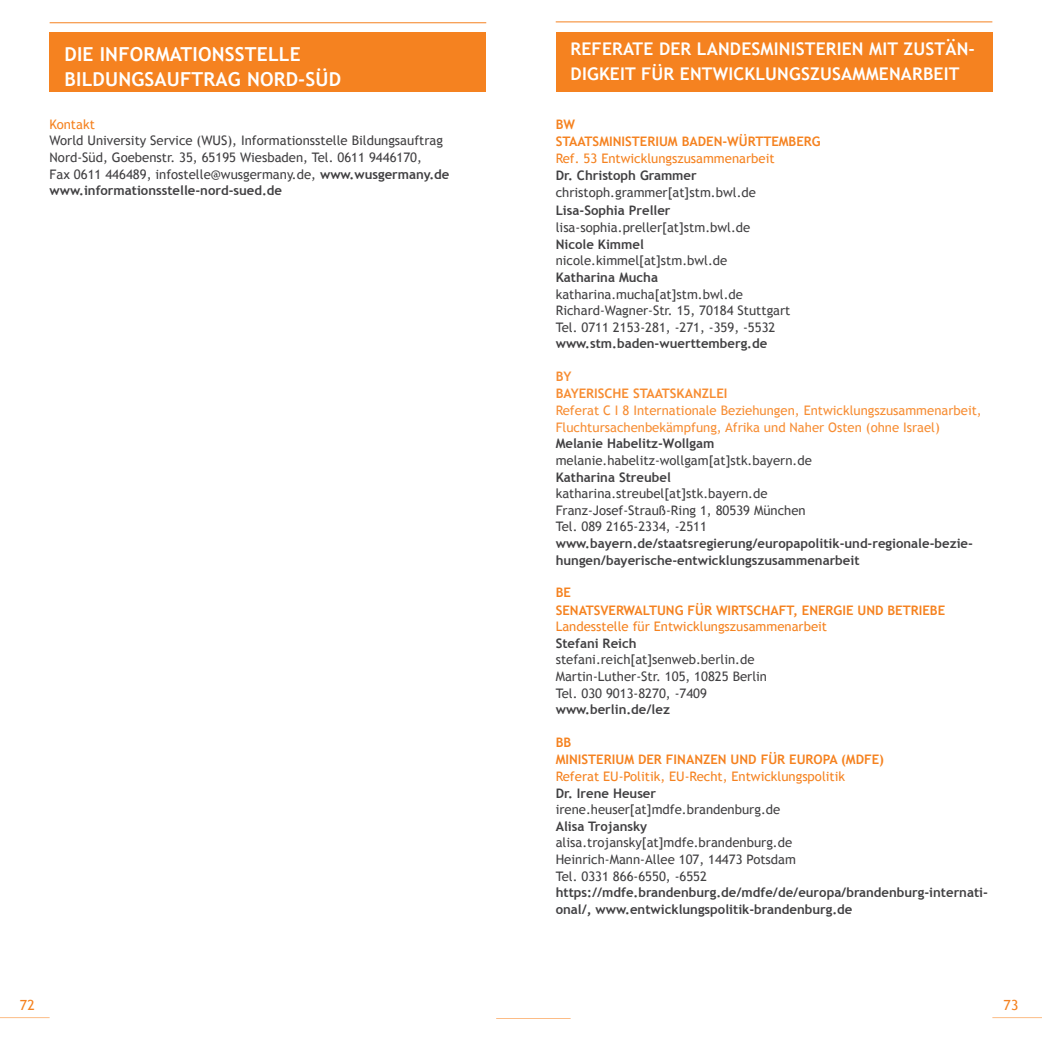
<style>
.page{position:relative;width:1042px;height:1042px;background:#fff}
.page>*{position:absolute;margin:0;border:0;box-sizing:border-box;transform-origin:0 0}
.t1{font:700 19.25px/24.5px "Trebuchet MS";letter-spacing:.01em;color:#fff}
.t2{font:700 17.5px/24.5px "Trebuchet MS";letter-spacing:.01em;color:#fff}
.t3{font:14px "Trebuchet MS";color:#f58220}
.t4{font:13.12px/16.6px "Trebuchet MS";color:#414042}
.t5{font:700 13.12px/16.6px "Trebuchet MS";color:#414042}
.t6{font:700 13.12px/17.5px "Trebuchet MS";color:#f58220}
.t7{font:13.12px "Trebuchet MS";color:#f58220}
.t8{font:13.12px/16.6px "Trebuchet MS";color:#f78d33}
.t9{font:700 13.12px/17.5px "Trebuchet MS";color:#f78d33}
.s1{font-weight:700}
</style>
<div class="page">
<div style="left:556px;top:32px;width:436px;height:60px;background:#f58220"></div>
<hr style="left:556px;top:21px;width:436px;height:1px;background:#f58220">
<hr style="left:992px;top:1017px;width:50px;height:1px;background:#fcbc86">
<div style="left:49px;top:32px;width:437px;height:60px;background:#f58220"></div>
<hr style="left:50px;top:22px;width:436px;height:1px;background:#f58220">
<hr style="left:0;top:1017px;width:50px;height:1px;background:#fcbc86">
<hr style="left:496px;top:1018px;width:74px;height:1px;background:#fcbc86">
<h1 class="t1" style="left:64px;top:42px;width:278px">Die Informationsstelle<br>Bildungsauftrag Nord-Süd</h1>
<p class="t7" style="left:50px;top:116px;width:47px">Kontakt</p>
<p class="t4" style="left:50px;top:133px;width:401px">World University Service (WUS), Informationsstelle Bildungsauftrag Nord-Süd, Goebenstr. 35, 65195 Wiesbaden, Tel. 0611 9446170,<br>Fax 0611 446489, infostelle@wusgermany.de, <span class="s1">www.wusgermany.de www.informationsstelle-nord-sued.de</span></p>
<h2 class="t2" style="left:570px;top:37px;width:406px">Referate der Landesministerien mit Zustän&shy;digkeit für Entwicklungszusamme</h2>
<h2 class="t2" style="left:889px;top:61px;width:72px">narbe it</h2>
<p class="t6" style="left:556px;top:115px;width:225px">BW<br>Staatsministerium Baden-Württembe</p>
<p class="t6" style="left:804px;top:133px;width:18px">rg</p>
<p class="t7" style="left:556px;top:150px;width:220px">Ref. 53 Entwicklungszusammenarbeit</p>
<p class="t5" style="left:556px;top:167px;width:142px">Dr. Christoph Grammer</p>
<p class="t4" style="left:556px;top:184px;width:202px">christoph.grammer[at]stm.bwl.de</p>
<p class="t5" style="left:556px;top:202px;width:116px">Lisa-Sophia Preller</p>
<p class="t4" style="left:556px;top:219px;width:196px">lisa-sophia.preller[at]stm.bwl.de</p>
<p class="t5" style="left:556px;top:236px;width:90px">Nicole Kimmel</p>
<p class="t4" style="left:556px;top:252px;width:173px">nicole.kimmel[at]stm.bwl.de</p>
<p class="t5" style="left:556px;top:269px;width:104px">Katharina Mucha</p>
<p class="t4" style="left:556px;top:286px;width:236px">katharina.mucha[at]stm.bwl.de<br>Richard-Wagner-Str. 15, 70184 Stuttgart<br>Tel. 0711 2153-281, -271, -359, -5532</p>
<p class="t5" style="left:556px;top:335px;width:213px">www.stm.baden-wuerttemberg.de</p>
<p class="t9" style="left:556px;top:367px;width:39px">BY<br>BAYERISCH</p>
<p class="t9" style="left:621px;top:385px;width:20px">E STAATSKANZL</p>
<p class="t9" style="left:716px;top:385px;width:11px">EI</p>
<p class="t8" style="left:556px;top:402px;width:427px">Referat C I 8 Internationale Beziehungen, Entwicklungszusammenarbeit,<br>Fluchtursachenbekämpfung, Afrika und Naher Osten (ohne Israel)</p>
<p class="t5" style="left:556px;top:435px;width:160px">Melanie Habelitz-Wollgam</p>
<p class="t4" style="left:556px;top:452px;width:258px">melanie.habelitz-wollgam[at]stk.bayern.de</p>
<p class="t5" style="left:556px;top:468px;width:117px">Katharina Streubel</p>
<p class="t4" style="left:556px;top:485px;width:251px">katharina.streubel[at]stk.bayern.de<br>Franz-Josef-Strauß-Ring 1, 80539 München<br>Tel. 089 2165-2334, -2511</p>
<p class="t5" style="left:556px;top:535px;width:419px">www.bayern.de/staatsregierung/europapolitik-und-regionale-bezie&shy;hungen/bayerische-entwicklungszusammenarbeit</p>
<p class="t6" style="left:556px;top:584px;width:375px">BE<br>Se natsverwaltung für Wirtschaft, Energie und Betriebe</p>
<p class="t7" style="left:556px;top:619px;width:273px">Landesstelle für Entwicklungszusammenarbeit</p>
<p class="t5" style="left:556px;top:635px;width:82px">Stefani Reich</p>
<p class="t4" style="left:556px;top:652px;width:213px">stefani.reich[at]senweb.berlin.de<br>Martin-Luther-Str. 105, 10825 Berlin<br>Tel. 030 9013-8270, -7409</p>
<p class="t5" style="left:556px;top:701px;width:116px">www.berlin.de/lez</p>
<p class="t6" style="left:556px;top:733px;width:330px">BB<br>Ministerium der Finanzen und für Europa (MdFE)</p>
<p class="t7" style="left:556px;top:768px;width:291px">Referat EU-Politik, EU-Recht, Entwicklungspolitik</p>
<p class="t5" style="left:556px;top:784px;width:102px">Dr. Irene Heuser</p>
<p class="t4" style="left:556px;top:801px;width:226px">irene.heuser[at]mdfe.brandenburg.de</p>
<p class="t5" style="left:556px;top:818px;width:93px">Alisa Trojansky</p>
<p class="t4" style="left:556px;top:834px;width:242px">alisa.trojansky[at]mdfe.brandenburg.de<br>Heinrich-Mann-Allee 107, 14473 Potsdam<br>Tel. 0331 866-6550, -6552</p>
<p class="t5" style="left:556px;top:884px;width:434px">https://mdfe.brandenburg.de/mdfe/de/europa/brandenburg-internati&shy;onal/, www.entwicklungspolitik-brandenburg.de</p>
<p class="t3" style="left:20px;top:997px;width:17px">72</p>
<p class="t3" style="left:1003px;top:997px;width:16px">73</p>
</div>
